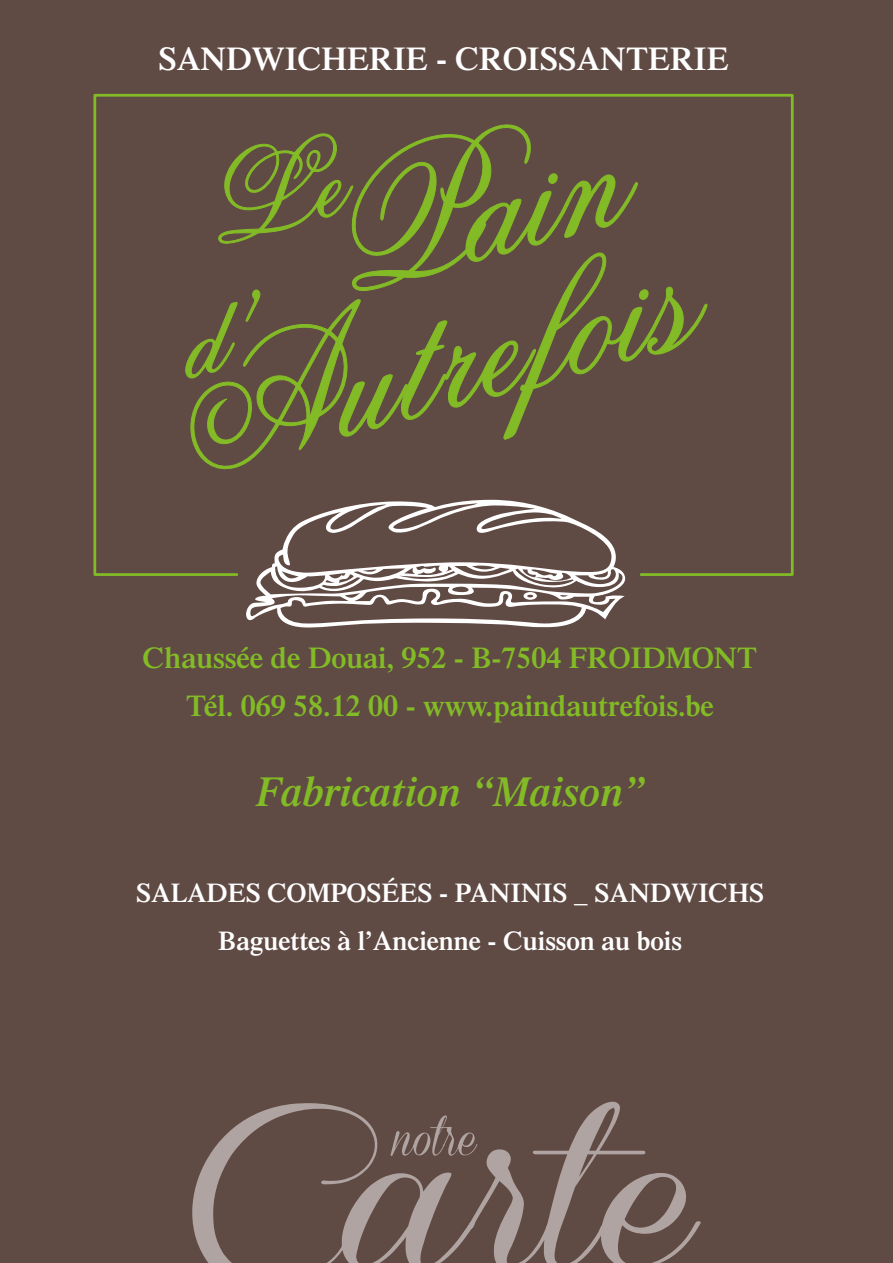
<style>
.page{position:relative;width:893px;height:1263px;background:#604a44}
.page>*{position:absolute;margin:0;border:0;box-sizing:border-box;transform-origin:0 0}
.t1{font:italic 600 42px "Times LT Std";color:#82bb25}
.t2{font:600 33px "Times LT Std";color:#fff}
.t3{font:600 30px/48px "Times LT Std";color:#82bb25;text-align:center}
.t4{font:600 27px/48px "Times LT Std";color:#fff;text-align:center}
</style>
<div class="page">
<svg style="left:192px;top:1102px;width:509px;height:161px"></svg>
<svg style="left:391px;top:1115px;width:86px;height:41px"></svg>
<svg style="left:93px;top:93px;width:701px;height:483px"></svg>
<svg style="left:185px;top:122px;width:522px;height:351px"></svg>
<svg style="left:246px;top:500px;width:379px;height:128px"></svg>
<p class="t2" style="left:158px;top:39px;width:572px">SANDWICHERIE - CROISSANTERIE</p>
<p class="t3" style="left:143px;top:633px;width:616px">Chaussée de Douai, 952 - B-7504 FROIDMONT<br>Tél. 069 58.12 00 - www.paindautrefois.be</p>
<h1 class="t1" style="left:256px;top:767px;width:390px">Fabrication ‘‘Maison’’</h1>
<p class="t4" style="left:136px;top:868px;width:629px">SALADES COMPOSÉES - PANINIS _ SANDWICHS<br>Baguettes à l’Ancienne - Cuisson au bois</p>
</div>
